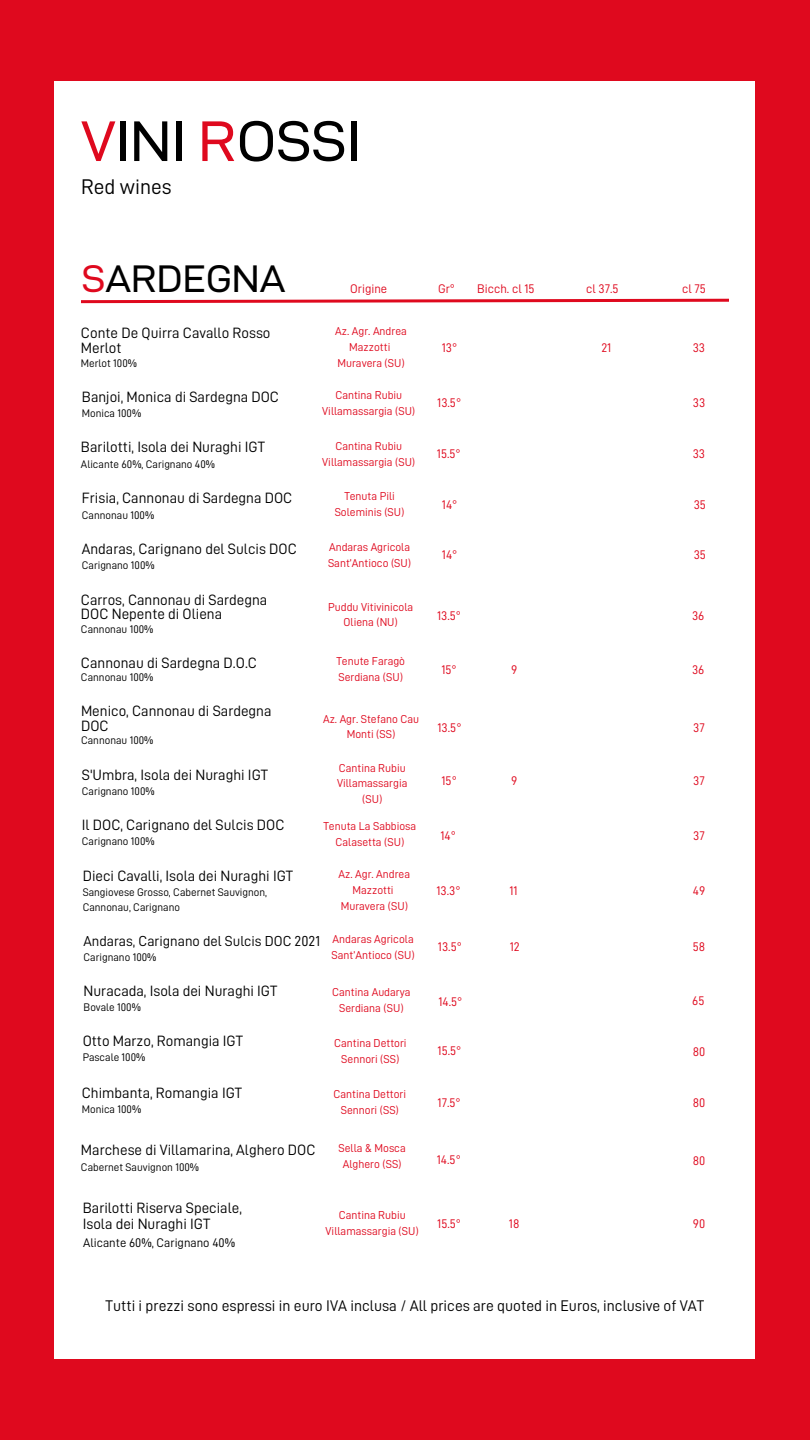
<style>
.page{position:relative;width:810px;height:1440px;background:#df091e}
.page>*{position:absolute;margin:0;border:0;box-sizing:border-box;transform-origin:0 0}
.t1{font:57.4px "D DIN Exp";color:#000}
.t2{font:38.6px "D DIN Exp";color:#000}
.t3{font:21.3px "D DIN";color:#000}
.t4{font:15.5px "D DIN";color:#000}
.t5{font:15px/14.3px "D DIN";color:#000}
.t6{font:14.5px "D DIN";color:#000}
.t7{font:12.5px "D DIN";color:#df091e}
.t8{font:12.5px "D DIN";color:#000}
.t9{font:11.5px/15.7px "D DIN";color:#df091e;text-align:center}
.t10{font:11px/15px "D DIN";color:#000}
.s1{color:#df091e}
</style>
<div class="page">
<div style="left:55px;top:81px;width:700px;height:1278px;background:#fff"></div>
<svg style="left:81px;top:298px;width:648px;height:6px"></svg>
<h1 class="t1" style="left:81px;top:109px;width:281px"><span class="s1">V</span>INI <span class="s1">R</span>OSSI</h1>
<h3 class="t3" style="left:81px;top:176px;width:92px">Red wines</h3>
<h2 class="t2" style="left:82px;top:257px;width:205px"><span class="s1">S</span>ARDEGNA</h2>
<h5 class="t7" style="left:350px;top:282px;width:38px">Origine</h5>
<h5 class="t7" style="left:438px;top:282px;width:19px">Gr°</h5>
<h5 class="t7" style="left:477px;top:282px;width:59px">Bicch. cl 15</h5>
<h5 class="t7" style="left:586px;top:282px;width:34px">cl 37.5</h5>
<h5 class="t7" style="left:682px;top:282px;width:25px">cl 75</h5>
<h4 class="t5" style="left:81px;top:325px;width:191px;line-height:15px">Conte De Quirra Cavallo Rosso<br>Merlot</h4>
<p class="t10" style="left:81px;top:356px;width:58px">Merlot 100%</p>
<h5 class="t9" style="left:335px;top:324px;width:73px">Az. Agr. Andrea<br>Mazzotti<br>Muravera (SU)</h5>
<h5 class="t7" style="left:442px;top:342px;width:17px">13°</h5>
<p class="t7" style="left:601px;top:342px;width:11px">21</p>
<h4 class="t7" style="left:693px;top:342px;width:14px">33</h4>
<h4 class="t5" style="left:82px;top:390px;width:199px">Banjoi, Monica di Sardegna DOC</h4>
<p class="t10" style="left:82px;top:406px;width:61px">Monica 100%</p>
<p class="t9" style="left:322px;top:387px;width:94px">Cantina Rubiu<br>Villamassargia (SU)</p>
<h5 class="t7" style="left:437px;top:397px;width:25px">13.5°</h5>
<h5 class="t7" style="left:693px;top:397px;width:14px">33</h5>
<h4 class="t5" style="left:81px;top:440px;width:186px">Barilotti, Isola dei Nuraghi IGT</h4>
<p class="t10" style="left:81px;top:457px;width:136px">Alicante 60%, Carignano 40%</p>
<p class="t9" style="left:322px;top:438px;width:94px">Cantina Rubiu<br>Villamassargia (SU)</p>
<h5 class="t7" style="left:437px;top:448px;width:25px">15.5°</h5>
<h5 class="t7" style="left:693px;top:448px;width:14px">33</h5>
<p class="t5" style="left:82px;top:491px;width:212px">Frisia, Cannonau di Sardegna DOC</p>
<h5 class="t10" style="left:82px;top:508px;width:74px">Cannonau 100%</h5>
<h4 class="t9" style="left:335px;top:489px;width:71px">Tenuta Pili<br>Soleminis (SU)</h4>
<h5 class="t7" style="left:442px;top:498px;width:17px">14°</h5>
<p class="t7" style="left:694px;top:498px;width:14px">35</p>
<h5 class="t5" style="left:82px;top:542px;width:217px">Andaras, Carignano del Sulcis DOC</h5>
<h5 class="t10" style="left:82px;top:558px;width:74px">Carignano 100%</h5>
<p class="t9" style="left:328px;top:540px;width:85px;text-align:left">Andaras Agricola<br>Sant’Antioco (SU)</p>
<h5 class="t7" style="left:442px;top:549px;width:17px">14°</h5>
<p class="t7" style="left:694px;top:549px;width:14px">35</p>
<h4 class="t5" style="left:81px;top:592px;width:188px">Carros, Cannonau di Sardegna<br>DOC Nepente di Oliena</h4>
<p class="t10" style="left:81px;top:621px;width:74px">Cannonau 100%</p>
<p class="t9" style="left:328px;top:599px;width:86px">Puddu Vitivinicola<br>Oliena (NU)</p>
<h5 class="t7" style="left:437px;top:610px;width:25px">13.5°</h5>
<h5 class="t7" style="left:692px;top:610px;width:14px">36</h5>
<h4 class="t5" style="left:81px;top:656px;width:178px">Cannonau di Sardegna D.O.C</h4>
<h5 class="t10" style="left:81px;top:670px;width:74px">Cannonau 100%</h5>
<p class="t9" style="left:336px;top:653px;width:70px;text-align:left">Tenute Faragò<br>Serdiana (SU)</p>
<p class="t7" style="left:511px;top:664px;width:8px">9</p>
<p class="t7" style="left:441px;top:664px;width:17px">15°</p>
<h5 class="t7" style="left:692px;top:664px;width:14px">36</h5>
<h4 class="t5" style="left:81px;top:704px;width:192px">Menico, Cannonau di Sardegna<br>DOC</h4>
<p class="t10" style="left:81px;top:733px;width:74px">Cannonau 100%</p>
<p class="t9" style="left:323px;top:711px;width:98px">Az. Agr. Stefano Cau<br>Monti (SS)</p>
<h5 class="t7" style="left:438px;top:722px;width:25px">13.5°</h5>
<h5 class="t7" style="left:693px;top:722px;width:13px">37</h5>
<p class="t5" style="left:82px;top:767px;width:188px">S'Umbra, Isola dei Nuraghi IGT</p>
<h4 class="t10" style="left:82px;top:784px;width:74px">Carignano 100%</h4>
<h5 class="t9" style="left:337px;top:760px;width:72px">Cantina Rubiu<br>Villamassargia (SU)</h5>
<p class="t7" style="left:442px;top:775px;width:17px">15°</p>
<h5 class="t7" style="left:693px;top:775px;width:13px">37</h5>
<p class="t7" style="left:511px;top:775px;width:8px">9</p>
<p class="t5" style="left:82px;top:818px;width:204px">Il DOC, Carignano del Sulcis DOC</p>
<h4 class="t10" style="left:82px;top:834px;width:74px">Carignano 100%</h4>
<h5 class="t9" style="left:323px;top:819px;width:94px">Tenuta La Sabbiosa<br>Calasetta (SU)</h5>
<p class="t7" style="left:440px;top:830px;width:17px">14°</p>
<h5 class="t7" style="left:693px;top:830px;width:13px">37</h5>
<p class="t9" style="left:339px;top:867px;width:73px">Az. Agr. Andrea<br>Mazzotti<br>Muravera (SU)</p>
<h4 class="t5" style="left:83px;top:869px;width:212px">Dieci Cavalli, Isola dei Nuraghi IGT</h4>
<p class="t10" style="left:83px;top:885px;width:186px">Sangiovese Grosso, Cabernet Sauvignon,<br>Cannonau, Carignano</p>
<h5 class="t7" style="left:436px;top:884px;width:26px">13.3°</h5>
<h5 class="t7" style="left:693px;top:884px;width:14px">49</h5>
<p class="t7" style="left:509px;top:884px;width:10px">11</p>
<h4 class="t6" style="left:84px;top:933px;width:238px">Andaras, Carignano del Sulcis DOC 2021</h4>
<p class="t10" style="left:84px;top:950px;width:74px">Carignano 100%</p>
<p class="t9" style="left:332px;top:931px;width:85px;text-align:left">Andaras Agricola<br>Sant’Antioco (SU)</p>
<p class="t7" style="left:510px;top:941px;width:11px">12</p>
<h5 class="t7" style="left:438px;top:941px;width:25px">13.5°</h5>
<h5 class="t7" style="left:693px;top:941px;width:14px">58</h5>
<h4 class="t5" style="left:84px;top:984px;width:195px">Nuracada, Isola dei Nuraghi IGT</h4>
<p class="t10" style="left:84px;top:1000px;width:59px">Bovale 100%</p>
<p class="t9" style="left:332px;top:984px;width:80px">Cantina Audarya<br>Serdiana (SU)</p>
<h5 class="t7" style="left:438px;top:995px;width:25px">14.5°</h5>
<h5 class="t7" style="left:692px;top:995px;width:14px">65</h5>
<h4 class="t5" style="left:83px;top:1034px;width:162px">Otto Marzo, Romangia IGT</h4>
<p class="t10" style="left:83px;top:1050px;width:64px">Pascale 100%</p>
<p class="t9" style="left:334px;top:1036px;width:74px">Cantina Dettori<br>Sennori (SS)</p>
<h5 class="t7" style="left:438px;top:1045px;width:25px">15.5°</h5>
<h5 class="t7" style="left:693px;top:1045px;width:14px">80</h5>
<h4 class="t5" style="left:82px;top:1086px;width:162px">Chimbanta, Romangia IGT</h4>
<p class="t10" style="left:82px;top:1101px;width:61px">Monica 100%</p>
<p class="t9" style="left:334px;top:1086px;width:74px">Cantina Dettori<br>Sennori (SS)</p>
<h5 class="t7" style="left:438px;top:1096px;width:25px">17.5°</h5>
<h5 class="t7" style="left:693px;top:1096px;width:14px">80</h5>
<h4 class="t5" style="left:81px;top:1143px;width:236px">Marchese di Villamarina, Alghero DOC</h4>
<p class="t10" style="left:81px;top:1159px;width:120px">Cabernet Sauvignon 100%</p>
<h5 class="t9" style="left:339px;top:1141px;width:69px">Sella &amp; Mosca<br>Alghero (SS)</h5>
<h5 class="t7" style="left:437px;top:1153px;width:25px">14.5°</h5>
<p class="t7" style="left:693px;top:1155px;width:14px">80</p>
<h4 class="t5" style="left:83px;top:1200px;width:161px;line-height:16.5px">Barilotti Riserva Speciale,<br>Isola dei Nuraghi IGT</h4>
<p class="t9" style="left:326px;top:1208px;width:95px">Cantina Rubiu<br>Villamassargia (SU)</p>
<h5 class="t7" style="left:437px;top:1218px;width:25px">15.5°</h5>
<p class="t7" style="left:509px;top:1218px;width:12px">18</p>
<h5 class="t7" style="left:693px;top:1218px;width:14px">90</h5>
<p class="t8" style="left:83px;top:1237px;width:154px">Alicante 60%, Carignano 40%</p>
<h4 class="t4" style="left:106px;top:1298px;width:600px">Tutti i prezzi sono espressi in euro IVA inclusa / All prices are quoted in Euros, inclusive of VAT</h4>
</div>
